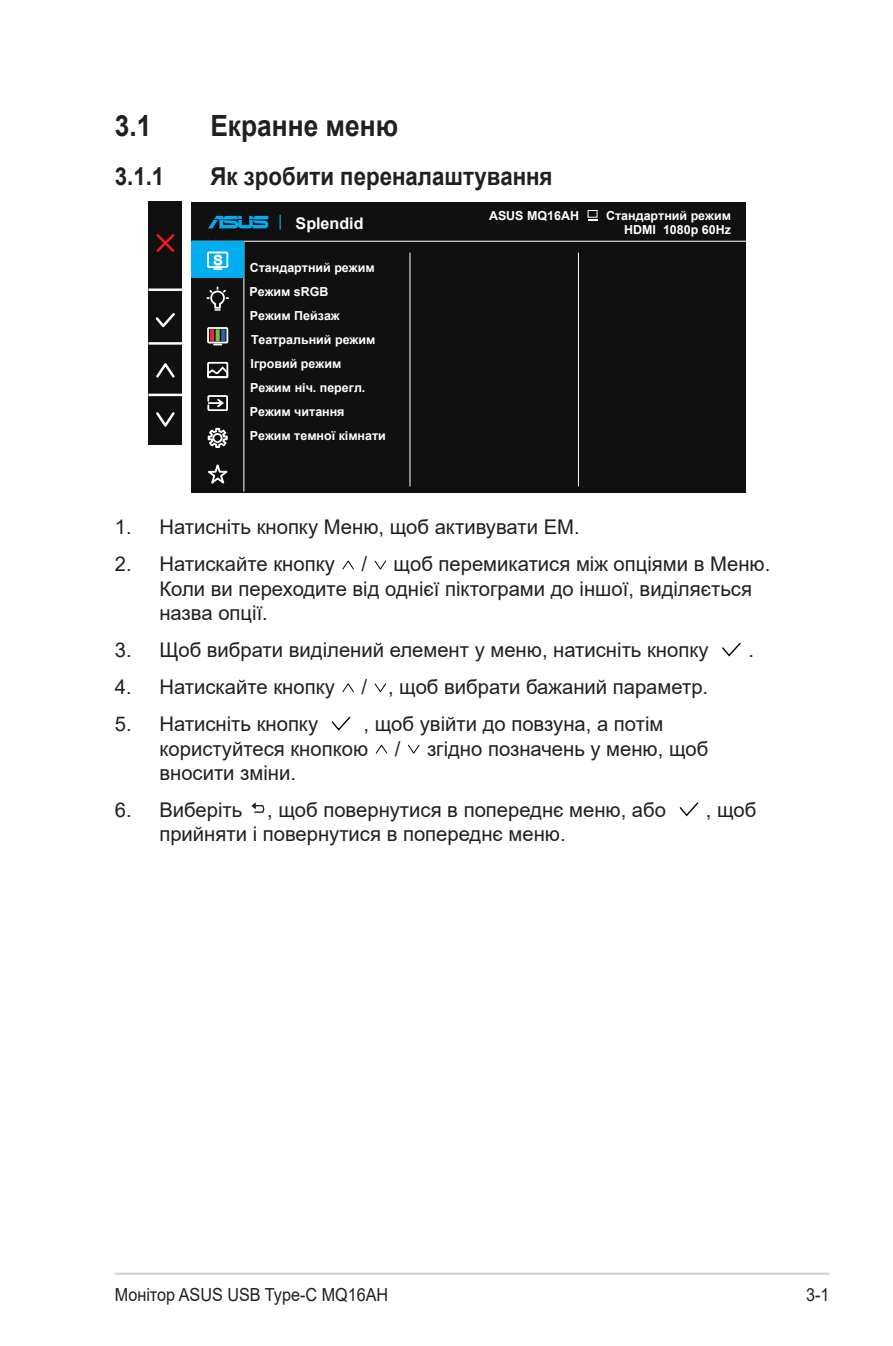
<style>
.page{position:relative;width:893px;height:1346px;background:#fff}
.page>*{position:absolute;margin:0;border:0;box-sizing:border-box;transform-origin:0 0}
.Heading_1{font:700 29.25px "Arial";color:#231f20;scale:.9 1}
.Heading_2{font:700 24.75px "Arial";color:#231f20;scale:.9 1}
.t1{font:20.25px/24.3px "Arial";color:#231f20}
.t2{font:18px "Arial";color:#231f20;scale:.9 1}
.t3{font:700 15.97px "Arial";color:#fff}
.t4{font:700 12.38px/24.1px "Arial";color:#fff}
</style>
<div class="page">
<hr style="left:115px;top:1272px;width:714px;height:3px;background:#d1d2d4">
<div style="left:148px;top:202px;width:34px;height:243px;background:#101010"></div>
<svg style="left:156px;top:234px;width:19px;height:18px"></svg>
<svg style="left:155px;top:313px;width:20px;height:15px"></svg>
<hr style="left:148px;top:394px;width:34px;height:2px;background:#fff">
<hr style="left:148px;top:342px;width:34px;height:3px;background:#fff">
<hr style="left:148px;top:288px;width:34px;height:3px;background:#fff">
<svg style="left:156px;top:363px;width:19px;height:15px"></svg>
<svg style="left:156px;top:412px;width:19px;height:15px"></svg>
<div style="left:192px;top:202px;width:554px;height:290px;background:#101010"></div>
<hr style="left:192px;top:241px;width:555px;height:1px;background:#fff">
<hr style="left:410px;top:253px;width:1px;height:233px;background:#fff">
<hr style="left:578px;top:253px;width:1px;height:233px;background:#fff">
<div style="left:588px;top:210px;width:9px;height:7px;border:1px solid #fff"></div>
<svg style="left:588px;top:219px;width:9px;height:2px"></svg>
<svg style="left:207px;top:287px;width:21px;height:24px"></svg>
<div style="left:207px;top:362px;width:21px;height:16px;border:2px solid #fff"></div>
<svg style="left:207px;top:365px;width:22px;height:14px"></svg>
<svg style="left:208px;top:464px;width:20px;height:20px"></svg>
<hr style="left:243px;top:241px;width:1px;height:251px;background:#fff">
<hr style="left:210px;top:329px;width:4px;height:12px;background:#ee2927">
<svg style="left:216px;top:329px;width:4px;height:12px"></svg>
<svg style="left:221px;top:329px;width:4px;height:12px"></svg>
<div style="left:207px;top:327px;width:21px;height:16px;border:2px solid #fff"></div>
<div style="left:207px;top:395px;width:21px;height:16px;border:2px solid #fff"></div>
<svg style="left:207px;top:397px;width:21px;height:13px"></svg>
<svg style="left:207px;top:427px;width:21px;height:21px"></svg>
<div style="left:192px;top:241px;width:52px;height:37px;background:#00aeef"></div>
<svg style="left:208px;top:216px;width:60px;height:12px"></svg>
<svg style="left:280px;top:215px;width:1px;height:15px"></svg>
<div style="left:207px;top:252px;width:21px;height:16px;border:2px solid #fff"></div>
<svg style="left:210px;top:254px;width:13px;height:16px"></svg>
<svg style="left:342px;top:560px;width:12px;height:10px"></svg>
<svg style="left:374px;top:560px;width:12px;height:10px"></svg>
<svg style="left:722px;top:642px;width:19px;height:15px"></svg>
<svg style="left:342px;top:683px;width:12px;height:10px"></svg>
<svg style="left:374px;top:683px;width:12px;height:10px"></svg>
<svg style="left:331px;top:716px;width:20px;height:15px"></svg>
<svg style="left:375px;top:744px;width:13px;height:10px"></svg>
<svg style="left:408px;top:744px;width:12px;height:10px"></svg>
<svg style="left:251px;top:802px;width:14px;height:11px"></svg>
<svg style="left:679px;top:802px;width:20px;height:15px"></svg>
<p class="Heading_1" style="left:115px;top:105px;width:42px">3.1</p>
<p class="Heading_1" style="left:210px;top:105px;width:210px">Екранне меню</p>
<p class="Heading_2" style="left:115px;top:159px;width:57px">3.1.1</p>
<p class="Heading_2" style="left:210px;top:159px;width:382px">Як зробити переналаштування</p>
<p class="t3" style="left:296px;top:212px;width:70px">Splendid</p>
<p class="t4" style="left:249px;top:256px;width:127px">Стандартний режим<br>Режим sRGB</p>
<p class="t4" style="left:250px;top:304px;width:91px">Режим Пейзаж</p>
<p class="t4" style="left:251px;top:328px;width:126px">Театральний режим</p>
<p class="t4" style="left:250px;top:352px;width:117px">Ігровий режим<br>Режим ніч. перегл.</p>
<p class="t4" style="left:250px;top:400px;width:137px">Режим читання<br>Режим темної кімнати</p>
<p class="t4" style="left:489px;top:204px;width:92px">ASUS MQ16AH</p>
<p class="t4" style="left:606px;top:204px;width:126px">Стандартний режим</p>
<p class="t4" style="left:624px;top:218px;width:108px">HDMI 1080p 60Hz</p>
<p class="t1" style="left:115px;top:515px;width:466px">1. Натисніть кнопку Меню, щоб активувати ЕМ.</p>
<p class="t1" style="left:115px;top:552px;width:222px">2. Натискайте кнопку</p>
<p class="t1" style="left:361px;top:552px;width:7px">/</p>
<p class="t1" style="left:159px;top:552px;width:613px;text-indent:234px">щоб перемикатися між опціями в Меню.<br>Коли ви переходите від однієї піктограми до іншої, виділяється назва опції.</p>
<p class="t1" style="left:115px;top:638px;width:595px">3. Щоб вибрати виділений елемент у меню, натисніть кнопку</p>
<p class="t1" style="left:748px;top:638px;width:7px">.</p>
<p class="t1" style="left:115px;top:675px;width:222px">4. Натискайте кнопку</p>
<p class="t1" style="left:361px;top:675px;width:348px">/ , щоб вибрати бажаний параметр.</p>
<p class="t1" style="left:115px;top:712px;width:205px">5. Натисніть кнопку</p>
<p class="t1" style="left:159px;top:712px;width:505px;text-indent:204px">, щоб увійти до повзуна, а потім користуйтеся кнопкою</p>
<p class="t1" style="left:395px;top:736px;width:7px">/</p>
<p class="t1" style="left:427px;top:736px;width:283px">згідно позначень у меню, щоб</p>
<p class="t1" style="left:159px;top:760px;width:138px">вносити зміни.</p>
<p class="t1" style="left:115px;top:797px;width:553px">6. Виберіть , щоб повернутися в попереднє меню, або</p>
<p class="t1" style="left:706px;top:797px;width:52px">, щоб</p>
<p class="t1" style="left:159px;top:822px;width:408px">прийняти і повернутися в попереднє меню.</p>
<p class="t2" style="left:115px;top:1282px;width:305px">Монітор ASUS USB Type-C MQ16AH</p>
<p class="t2" style="left:806px;top:1282px;width:28px">3-1</p>
</div>
